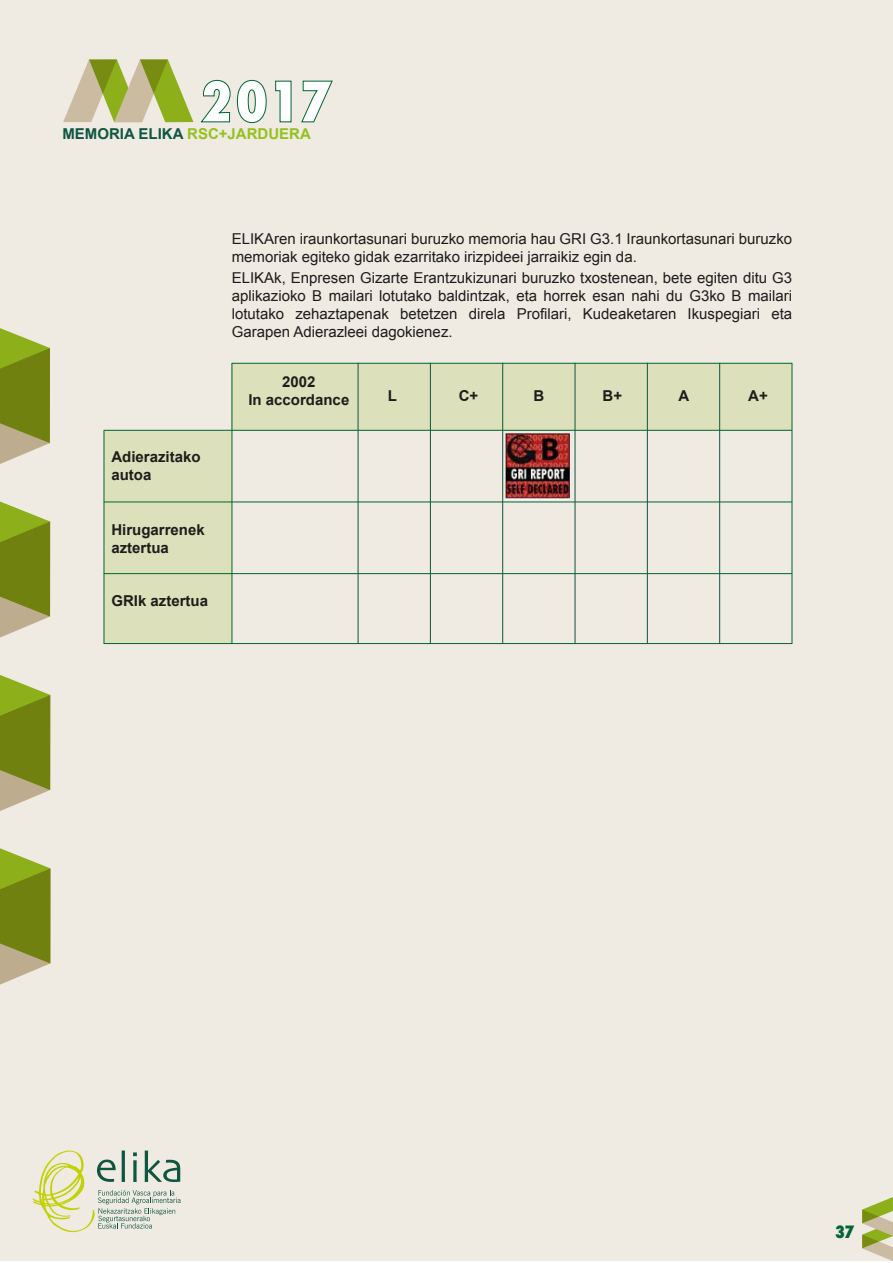
<style>
.page{position:relative;width:893px;height:1263px;background:#fff}
.page>*{position:absolute;margin:0;border:0;box-sizing:border-box;transform-origin:0 0}
.t1{font:800 condensed 54px "Futura";color:#fff}
.t2{font:800 condensed 16.5px "Futura";color:#006533}
.t3{font:15px/18px "Arial";color:#1d1d1b}
.t4{font:700 15px/18px "Arial";color:#1d1d1b}
.t5{font:700 15px "Arial";color:#0f5640}
.s1{color:#95c11f}
</style>
<div class="page">
<div style="left:0;top:0;width:893px;height:1261px;background:#efeae2"></div>
<svg style="left:32px;top:1150px;width:148px;height:82px"></svg>
<svg style="left:200px;top:80px;width:31px;height:43px"></svg>
<svg style="left:237px;top:80px;width:30px;height:43px"></svg>
<svg style="left:275px;top:80px;width:17px;height:43px"></svg>
<svg style="left:301px;top:80px;width:32px;height:43px"></svg>
<svg style="left:63px;top:59px;width:130px;height:63px"></svg>
<svg style="left:862px;top:1197px;width:31px;height:64px"></svg>
<svg style="left:0;top:328px;width:51px;height:657px"></svg>
<div style="left:232px;top:363px;width:560px;height:67px;background:#dde1bb"></div>
<div style="left:105px;top:430px;width:127px;height:214px;background:#dde1bb"></div>
<hr style="left:358px;top:363px;width:1px;height:281px;background:#0f5640">
<hr style="left:430px;top:363px;width:1px;height:281px;background:#0f5640">
<hr style="left:502px;top:363px;width:1px;height:281px;background:#0f5640">
<hr style="left:575px;top:363px;width:1px;height:281px;background:#0f5640">
<hr style="left:647px;top:363px;width:1px;height:281px;background:#0f5640">
<hr style="left:719px;top:363px;width:1px;height:281px;background:#0f5640">
<hr style="left:232px;top:363px;width:1px;height:281px;background:#006533">
<hr style="left:104px;top:430px;width:1px;height:214px;background:#006533">
<hr style="left:792px;top:363px;width:1px;height:281px;background:#006533">
<hr style="left:232px;top:363px;width:560px;height:1px;background:#006533">
<hr style="left:104px;top:643px;width:688px;height:1px;background:#006533">
<hr style="left:104px;top:573px;width:688px;height:1px;background:#006533">
<hr style="left:104px;top:502px;width:688px;height:1px;background:#006533">
<hr style="left:104px;top:430px;width:688px;height:1px;background:#006533">
<img style="left:506px;top:434px;width:64px;height:65px">
<h1 class="t1" style="left:200px;top:65px;width:134px">2017</h1>
<p class="t5" style="left:62px;top:124px;width:250px">MEMORIA ELIKA <span class="s1">RSC+JARDUERA</span></p>
<p class="t3" style="left:232px;top:230px;width:562px">ELIKAren iraunkortasunari buruzko memoria hau GRI G3.1 Iraunkortasunari buruzko memoriak egiteko gidak ezarritako irizpideei jarraikiz egin da.</p>
<p class="t3" style="left:232px;top:269px;width:562px;text-align:justify">ELIKAk, Enpresen Gizarte Erantzukizunari buruzko txostenean, bete egiten ditu G3 aplikazioko B mailari lotutako baldintzak, eta horrek esan nahi du G3ko B mailari lotutako zehaztapenak betetzen direla Profilari, Kudeaketaren Ikuspegiari eta Garapen Adierazleei dagokienez.</p>
<p class="t4" style="left:111px;top:448px;width:91px">Adierazitako autoa</p>
<p class="t4" style="left:111px;top:521px;width:95px">Hirugarrenek aztertua</p>
<p class="t4" style="left:111px;top:592px;width:98px">GRIk aztertua</p>
<p class="t4" style="left:248px;top:373px;width:102px;text-align:center">2002<br>In accordance</p>
<p class="t4" style="left:388px;top:387px;width:11px">L</p>
<p class="t4" style="left:459px;top:387px;width:21px">C+</p>
<p class="t4" style="left:534px;top:387px;width:12px">B</p>
<p class="t4" style="left:602px;top:387px;width:21px">B+</p>
<p class="t4" style="left:679px;top:387px;width:12px">A</p>
<p class="t4" style="left:748px;top:387px;width:21px">A+</p>
<p class="t2" style="left:835px;top:1221px;width:21px">37</p>
</div>
